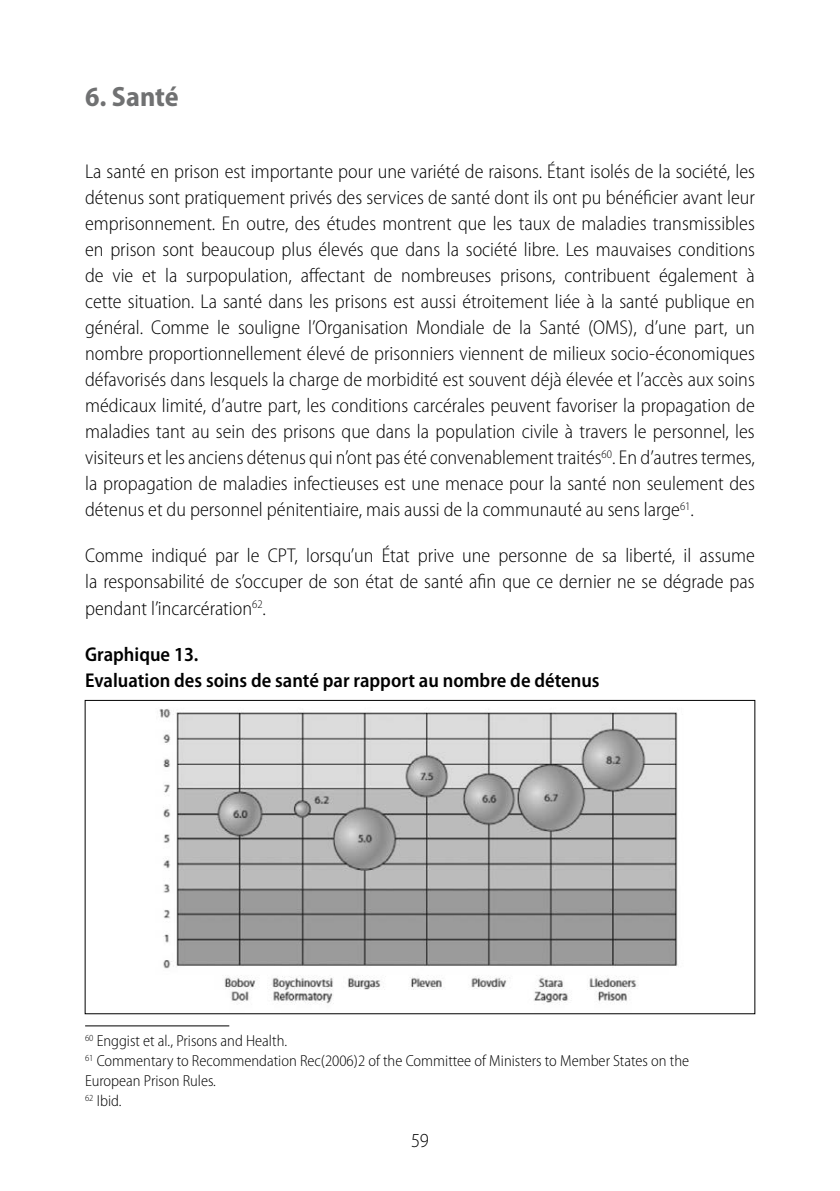
<style>
.page{position:relative;width:840px;height:1191px;background:#fff}
.page>*{position:absolute;margin:0;border:0;box-sizing:border-box;transform-origin:0 0}
.t1{font:700 semi-condensed 28px "Myriad Pro";letter-spacing:-.005em;color:#707172}
.t2{font:300 semi-condensed 20px/26px "Myriad Pro";color:#000;text-align:justify}
.t3{font:600 semi-condensed 20px/26px "Myriad Pro";color:#000}
.t4{font:300 semi-condensed 16px/20px "Myriad Pro";color:#000}
</style>
<div class="page">
<hr style="left:85px;top:1025px;width:144px;height:1px;background:#000">
<img style="left:159px;top:709px;width:519px;height:295px">
<h1 class="t1" style="left:85px;top:81px;width:95px">6. Santé</h1>
<p class="t2" style="left:85px;top:159px;width:671px">La santé en prison est importante pour une variété de raisons. Étant isolés de la société, les détenus sont pratiquement privés des services de santé dont ils ont pu bénéficier avant leur emprisonnement. En outre, des études montrent que les taux de maladies transmissibles en prison sont beaucoup plus élevés que dans la société libre. Les mauvaises conditions de vie et la surpopulation, affectant de nombreuses prisons, contribuent également à cette situation. La santé dans les prisons est aussi étroitement liée à la santé publique en général. Comme le souligne l’Organisation Mondiale de la Santé (OMS), d’une part, un nombre proportionnellement élevé de prisonniers viennent de milieux socio-économiques défavorisés dans lesquels la charge de morbidité est souvent déjà élevée et l’accès aux soins médicaux limité, d’autre part, les conditions carcérales peuvent favoriser la propagation de maladies tant au sein des prisons que dans la population civile à travers le personnel, les visiteurs et les anciens détenus qui n’ont pas été convenablement traités<sup>60</sup>. En d’autres termes, la propagation de maladies infectieuses est une menace pour la santé non seulement des détenus et du personnel pénitentiaire, mais aussi de la communauté au sens large<sup>61</sup>.</p>
<p class="t2" style="left:85px;top:543px;width:670px">Comme indiqué par le CPT, lorsqu’un État prive une personne de sa liberté, il assume la responsabilité de s’occuper de son état de santé afin que ce dernier ne se dégrade pas pendant l’incarcération<sup>62</sup>.</p>
<p class="t3" style="left:85px;top:641px;width:515px">Graphique 13.<br>Evaluation des soins de santé par rapport au nombre de détenus</p>
<p class="t4" style="left:85px;top:1031px;width:605px"><sup>60</sup> Enggist et al., Prisons and Health.<br><sup>61</sup> Commentary to Recommendation Rec(2006)2 of the Committee of Ministers to Member States on the European Prison Rules.<br><sup>62</sup> Ibid.</p>
<p class="t2" style="left:411px;top:1127px;width:19px">59</p>
</div>
